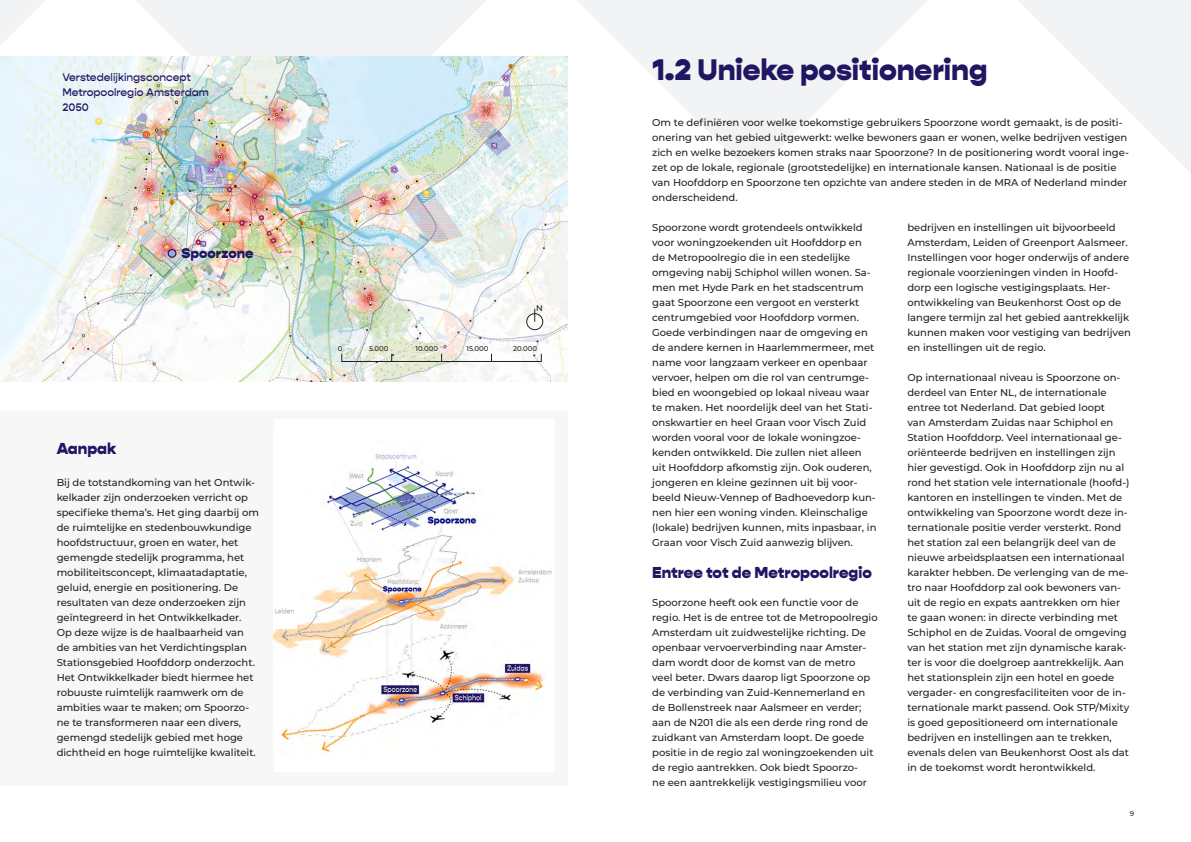
<style>
.page{position:relative;width:1191px;height:842px;background:#fff}
.page>*{position:absolute;margin:0;border:0;box-sizing:border-box;transform-origin:0 0}
.t1{font:800 30px "Gopher";color:#201661}
.t2{font:800 16px "Gopher";color:#201661}
.t3{font:800 14.1px "Gopher";color:#201661}
.t4{font:500 11px/15px "Gopher";color:#201661}
.Body{font:500 10px/15px "Montserrat";color:#231f20}
.t5{font:500 8.2px "Montserrat";color:#231f20}
.t6{font:500 7px "Montserrat";color:#231f20}
</style>
<div class="page">
<svg style="left:0;top:0;width:1191px;height:176px"></svg>
<div style="left:0;top:411px;width:567px;height:374px;background:#f7f7f8"></div>
<img style="left:0;top:57px;width:567px;height:324px">
<div style="left:526px;top:313px;width:17px;height:17px;border:1px solid #231f20;border-radius:50%"></div>
<svg style="left:534px;top:309px;width:1px;height:13px"></svg>
<div style="left:341px;top:353px;width:200px;height:9px;border:1px solid #231f20"></div>
<div style="left:168px;top:250px;width:8px;height:7px;background:#9bacd8;border-radius:50%"></div>
<div style="left:168px;top:249px;width:8px;height:9px;border:1px solid #201661;border-radius:50%"></div>
<div style="left:274px;top:419px;width:280px;height:352px;background:#fff"></div>
<img style="left:274px;top:453px;width:278px;height:301px">
<img style="left:274px;top:594px;width:23px;height:35px">
<p class="t4" style="left:62px;top:70px;width:148px">Verstedelijkingsconcept<br>Metropoolregio Amsterdam<br>2050</p>
<p class="t3" style="left:181px;top:244px;width:73px">Spoorzone</p>
<p class="t2" style="left:57px;top:438px;width:61px">Aanpak</p>
<p class="Body" style="left:57px;top:475px;width:200px">Bij de totstandkoming van het Ontwik-</p>
<p class="Body" style="left:57px;top:490px;width:193px">kelkader zijn onderzoeken verricht op</p>
<p class="Body" style="left:57px;top:505px;width:204px">specifieke thema’s. Het ging daarbij om</p>
<p class="Body" style="left:57px;top:520px;width:196px">de ruimtelijke en stedenbouwkundige</p>
<p class="Body" style="left:57px;top:535px;width:183px">hoofdstructuur, groen en water, het</p>
<p class="Body" style="left:57px;top:550px;width:189px">gemengde stedelijk programma, het</p>
<p class="Body" style="left:57px;top:565px;width:192px">mobiliteitsconcept, klimaatadaptatie,</p>
<p class="Body" style="left:57px;top:580px;width:183px">geluid, energie en positionering. De</p>
<p class="Body" style="left:57px;top:595px;width:191px">resultaten van deze onderzoeken zijn</p>
<p class="Body" style="left:57px;top:610px;width:186px">geïntegreerd in het Ontwikkelkader.</p>
<p class="Body" style="left:57px;top:625px;width:189px">Op deze wijze is de haalbaarheid van</p>
<p class="Body" style="left:57px;top:640px;width:192px">de ambities van het Verdichtingsplan</p>
<p class="Body" style="left:57px;top:655px;width:200px">Stationsgebied Hoofddorp onderzocht.</p>
<p class="Body" style="left:57px;top:670px;width:198px">Het Ontwikkelkader biedt hiermee het</p>
<p class="Body" style="left:57px;top:685px;width:188px">robuuste ruimtelijk raamwerk om de</p>
<p class="Body" style="left:57px;top:700px;width:194px">ambities waar te maken; om Spoorzo-</p>
<p class="Body" style="left:57px;top:715px;width:186px">ne te transformeren naar een divers,</p>
<p class="Body" style="left:57px;top:730px;width:188px">gemengd stedelijk gebied met hoge</p>
<p class="Body" style="left:57px;top:745px;width:201px">dichtheid en hoge ruimtelijke kwaliteit.</p>
<p class="t5" style="left:536px;top:302px;width:8px">N</p>
<p class="t6" style="left:338px;top:344px;width:6px">0</p>
<p class="t6" style="left:369px;top:344px;width:21px">5.000</p>
<p class="t6" style="left:415px;top:344px;width:24px">10.000</p>
<p class="t6" style="left:466px;top:344px;width:24px">15.000</p>
<p class="t6" style="left:513px;top:344px;width:26px">20.000</p>
<h2 class="t1" style="left:652px;top:51px;width:337px">1.2 Unieke positionering</h2>
<p class="Body" style="left:652px;top:115px;width:472px">Om te definiëren voor welke toekomstige gebruikers Spoorzone wordt gemaakt, is de positi-</p>
<p class="Body" style="left:652px;top:130px;width:476px">onering van het gebied uitgewerkt: welke bewoners gaan er wonen, welke bedrijven vestigen</p>
<p class="Body" style="left:652px;top:145px;width:478px">zich en welke bezoekers komen straks naar Spoorzone? In de positionering wordt vooral inge-</p>
<p class="Body" style="left:652px;top:160px;width:466px">zet op de lokale, regionale (grootstedelijke) en internationale kansen. Nationaal is de positie</p>
<p class="Body" style="left:652px;top:175px;width:477px">van Hoofddorp en Spoorzone ten opzichte van andere steden in de MRA of Nederland minder</p>
<p class="Body" style="left:652px;top:190px;width:87px">onderscheidend.</p>
<p class="Body" style="left:652px;top:220px;width:226px">Spoorzone wordt grotendeels ontwikkeld voor woningzoekenden uit Hoofddorp en de Metropoolregio die in een stedelijke omgeving nabij Schiphol willen wonen. Sa&shy;men met Hyde Park en het stadscentrum gaat Spoorzone een vergoot en versterkt centrumgebied voor Hoofddorp vormen.<br>Goede verbindingen naar de omgeving en de andere kernen in Haarlemmermeer, met name voor langzaam verkeer en openbaar vervoer, helpen om die rol van centrumge&shy;bied en woongebied op lokaal niveau waar te maken. Het noordelijk deel van het Stati&shy;onskwartier en heel Graan voor Visch Zuid worden vooral voor de lokale woningzoe&shy;kenden ontwikkeld. Die zullen niet alleen uit Hoofddorp afkomstig zijn. Ook ouderen, jongeren en kleine gezinnen uit bij voor&shy;beeld Nieuw-Vennep of Badhoevedorp kun&shy;nen hier een woning vinden. Kleinschalige (lokale) bedrijven kunnen, mits inpasbaar, in Graan voor Visch Zuid aanwezig blijven.</p>
<h3 class="t2" style="left:652px;top:563px;width:221px">Entree tot de Metropoolregio</h3>
<p class="Body" style="left:652px;top:595px;width:227px">Spoorzone heeft ook een functie voor de regio. Het is de entree tot de Metropoolregio Amsterdam uit zuidwestelijke richting. De openbaar vervoerverbinding naar Amster&shy;dam wordt door de komst van de metro veel beter. Dwars daarop ligt Spoorzone op de verbinding van Zuid-Kennemerland en de Bollenstreek naar Aalsmeer en verder; aan de N201 die als een derde ring rond de zuidkant van Amsterdam loopt. De goede positie in de regio zal woningzoekenden uit de regio aantrekken. Ook biedt Spoorzo-<br>ne een aantrekkelijk vestigingsmilieu voor</p>
<p class="Body" style="left:907px;top:220px;width:225px">bedrijven en instellingen uit bijvoorbeeld Amsterdam, Leiden of Greenport Aalsmeer.<br>Instellingen voor hoger onderwijs of andere regionale voorzieningen vinden in Hoofd&shy;dorp een logische vestigingsplaats. Her&shy;ontwikkeling van Beukenhorst Oost op de langere termijn zal het gebied aantrekkelijk kunnen maken voor vestiging van bedrijven en instellingen uit de regio.</p>
<p class="Body" style="left:907px;top:370px;width:224px">Op internationaal niveau is Spoorzone on&shy;derdeel van Enter NL, de internationale entree tot Nederland. Dat gebied loopt<br>van Amsterdam Zuidas naar Schiphol en Station Hoofddorp. Veel internationaal ge&shy;oriënteerde bedrijven en instellingen zijn hier gevestigd. Ook in Hoofddorp zijn nu al rond het station vele internationale (hoofd-) kantoren en instellingen te vinden. Met de ontwikkeling van Spoorzone wordt deze in&shy;ternationale positie verder versterkt. Rond het station zal een belangrijk deel van de nieuwe arbeidsplaatsen een internationaal karakter hebben. De verlenging van de me&shy;tro naar Hoofddorp zal ook bewoners van&shy;uit de regio en expats aantrekken om hier te gaan wonen: in directe verbinding met Schiphol en de Zuidas. Vooral de omgeving van het station met zijn dynamische karak&shy;ter is voor die doelgroep aantrekkelijk. Aan het stationsplein zijn een hotel en goede vergader- en congresfaciliteiten voor de in&shy;ternationale markt passend. Ook STP/Mixity is goed gepositioneerd om internationale bedrijven en instellingen aan te trekken, evenals delen van Beukenhorst Oost als dat in de toekomst wordt herontwikkeld.</p>
<p class="t6" style="left:1130px;top:809px;width:6px">9</p>
</div>
